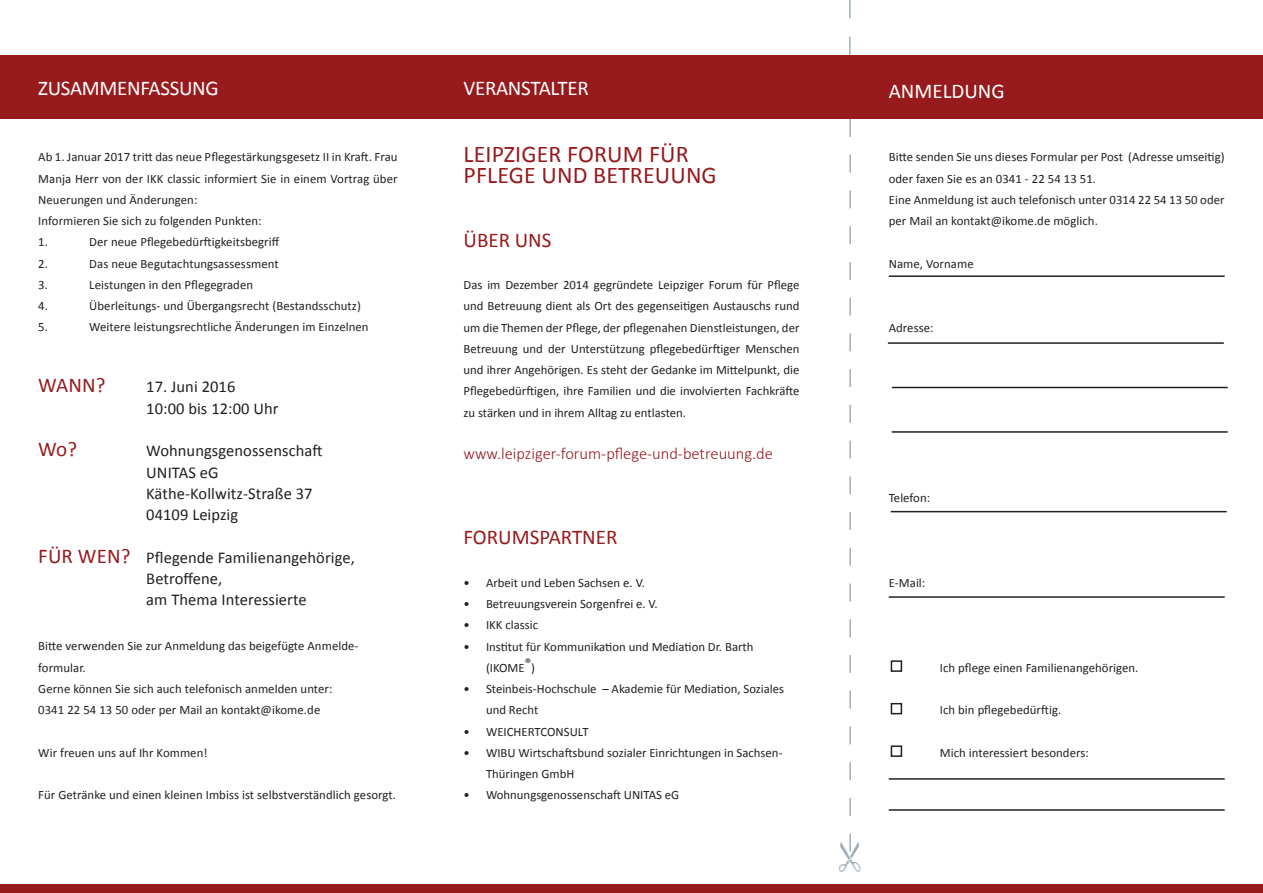
<style>
.page{position:relative;width:1263px;height:893px;background:#fff}
.page>*{position:absolute;margin:0;border:0;box-sizing:border-box;transform-origin:0 0}
.t1{font:24px "Calibri";letter-spacing:.005em;color:#971a1d}
.t2{font:21px "Calibri";letter-spacing:-.015em;color:#fff}
.t3{font:21px "Calibri";color:#971a1d}
.t4{font:16.5px/21.3px "Calibri";letter-spacing:.005em;color:#231f20}
.t5{font:300 16.5px "Calibri";color:#971a1d}
.t6{font:12.75px/21.3px "Calibri";letter-spacing:.005em;color:#231f20}
.s1{font-size:21px;color:#971a1d}
</style>
<div class="page">
<div style="left:0;top:55px;width:1263px;height:64px;background:#971a1d"></div>
<div style="left:0;top:884px;width:1263px;height:9px;background:#971a1d"></div>
<svg style="left:849px;top:0;width:2px;height:55px"></svg>
<hr style="left:889px;top:275px;width:336px;height:2px;background:#231f20">
<hr style="left:888px;top:342px;width:336px;height:2px;background:#231f20">
<hr style="left:892px;top:387px;width:336px;height:1px;background:#231f20">
<hr style="left:892px;top:431px;width:336px;height:2px;background:#231f20">
<hr style="left:891px;top:511px;width:336px;height:1px;background:#231f20">
<hr style="left:889px;top:596px;width:336px;height:2px;background:#231f20">
<div style="left:891px;top:660px;width:11px;height:12px;border:2px solid #231f20"></div>
<div style="left:891px;top:703px;width:11px;height:11px;border:2px solid #231f20"></div>
<div style="left:891px;top:745px;width:11px;height:12px;border:2px solid #231f20"></div>
<hr style="left:889px;top:778px;width:336px;height:2px;background:#231f20">
<hr style="left:889px;top:809px;width:336px;height:2px;background:#231f20">
<svg style="left:849px;top:119px;width:2px;height:733px"></svg>
<p class="t2" style="left:38px;top:75px;width:182px">ZUSAMMENFASSUNG</p>
<p class="t2" style="left:463px;top:75px;width:127px">VERANSTALTER</p>
<p class="t6" style="left:38px;top:147px;width:361px;text-align:justify">Ab 1. Januar 2017 tritt das neue Pflegestärkungsgesetz II in Kraft. Frau Manja Herr von der IKK classic informiert Sie in einem Vortrag über Neuerungen und Änderungen:</p>
<p class="t6" style="left:38px;top:210px;width:225px">Informieren Sie sich zu folgenden Punkten:</p>
<p class="t6" style="left:38px;top:232px;width:11px">1.</p>
<p class="t6" style="left:89px;top:232px;width:192px">Der neue Pflegebedürftigkeitsbegriff</p>
<p class="t6" style="left:38px;top:253px;width:11px">2.</p>
<p class="t6" style="left:89px;top:253px;width:191px">Das neue Begutachtungsassessment</p>
<p class="t6" style="left:38px;top:274px;width:11px">3.</p>
<p class="t6" style="left:89px;top:274px;width:165px">Leistungen in den Pflegegraden</p>
<p class="t6" style="left:38px;top:295px;width:11px">4.</p>
<p class="t6" style="left:89px;top:295px;width:273px">Überleitungs- und Übergangsrecht (Bestandsschutz)</p>
<p class="t6" style="left:38px;top:317px;width:11px">5.</p>
<p class="t6" style="left:89px;top:317px;width:281px">Weitere leistungsrechtliche Änderungen im Einzelnen</p>
<p class="t3" style="left:38px;top:372px;width:69px">WANN?</p>
<p class="t4" style="left:146px;top:376px;width:134px">17. Juni 2016<br>10:00 bis 12:00 Uhr</p>
<p class="t3" style="left:38px;top:436px;width:40px">Wo?</p>
<p class="t4" style="left:146px;top:440px;width:178px">Wohnungsgenossenschaft<br>UNITAS eG<br>Käthe-Kollwitz-Straße 37</p>
<p class="t4" style="left:146px;top:504px;width:93px">04109 Leipzig</p>
<p class="t4" style="left:146px;top:546px;width:210px;text-indent:-108px"><span class="s1">FÜR WEN?</span> Pflegende Familienangehörige,<br>Betroffene,</p>
<p class="t4" style="left:146px;top:589px;width:162px">am Thema Interessierte</p>
<p class="t6" style="left:38px;top:636px;width:322px">Bitte verwenden Sie zur Anmeldung das beigefügte Anmelde-</p>
<p class="t6" style="left:38px;top:657px;width:49px">formular.</p>
<p class="t6" style="left:38px;top:678px;width:296px">Gerne können Sie sich auch telefonisch anmelden unter:</p>
<p class="t6" style="left:38px;top:699px;width:284px">0341 22 54 13 50 oder per Mail an kontakt@ikome.de</p>
<p class="t6" style="left:38px;top:742px;width:171px">Wir freuen uns auf Ihr Kommen!</p>
<p class="t6" style="left:38px;top:784px;width:359px">Für Getränke und einen kleinen Imbiss ist selbstverständlich gesorgt.</p>
<p class="t1" style="left:463px;top:138px;width:227px">LEIPZIGER FORUM FÜR</p>
<p class="t1" style="left:463px;top:160px;width:255px">PFLEGE UND BETREUUNG</p>
<p class="t3" style="left:463px;top:226px;width:89px">ÜBER UNS</p>
<p class="t6" style="left:463px;top:274px;width:337px;text-align:justify">Das im Dezember 2014 gegründete Leipziger Forum für Pflege und Betreuung dient als Ort des gegenseitigen Austauschs rund um die Themen der Pflege, der pflegenahen Dienstleistungen, der Betreuung und der Unterstützung pflegebedürftiger Menschen und ihrer Angehörigen. Es steht der Gedanke im Mittelpunkt, die Pflegebedürftigen, ihre Familien und die involvierten Fachkräfte zu stärken und in ihrem Alltag zu entlasten.</p>
<p class="t5" style="left:463px;top:444px;width:311px">www.leipziger-forum-pflege-und-betreuung.de</p>
<p class="t3" style="left:463px;top:524px;width:155px">FORUMSPARTNER</p>
<p class="t6" style="left:463px;top:572px;width:183px">• Arbeit und Leben Sachsen e. V.</p>
<p class="t6" style="left:463px;top:593px;width:196px">• Betreuungsverein Sorgenfrei e. V.</p>
<p class="t6" style="left:463px;top:614px;width:76px">• IKK classic</p>
<p class="t6" style="left:463px;top:636px;width:291px">• Institut für Kommunikation und Mediation Dr. Barth</p>
<p class="t6" style="left:486px;top:657px;width:50px">(IKOME®)</p>
<p class="t6" style="left:463px;top:678px;width:322px">• Steinbeis-Hochschule – Akademie für Mediation, Soziales</p>
<p class="t6" style="left:486px;top:699px;width:54px">und Recht</p>
<p class="t6" style="left:463px;top:721px;width:127px">• WEICHERTCONSULT</p>
<p class="t6" style="left:486px;top:742px;width:298px;text-indent:-23px">• WIBU Wirtschaftsbund sozialer Einrichtungen in Sachsen-<br>Thüringen GmbH</p>
<p class="t6" style="left:463px;top:785px;width:217px">• Wohnungsgenossenschaft UNITAS eG</p>
<p class="t2" style="left:889px;top:78px;width:117px">ANMELDUNG</p>
<p class="t6" style="left:889px;top:147px;width:337px">Bitte senden Sie uns dieses Formular per Post (Adresse umseitig) oder faxen Sie es an 0341 - 22 54 13 51.</p>
<p class="t6" style="left:889px;top:189px;width:337px">Eine Anmeldung ist auch telefonisch unter 0314 22 54 13 50 oder per Mail an kontakt@ikome.de möglich.</p>
<p class="t6" style="left:889px;top:253px;width:86px">Name, Vorname</p>
<p class="t6" style="left:889px;top:317px;width:46px">Adresse:</p>
<p class="t6" style="left:889px;top:487px;width:43px">Telefon:</p>
<p class="t6" style="left:889px;top:572px;width:38px">E-Mail:</p>
<p class="t6" style="left:940px;top:657px;width:200px">Ich pflege einen Familienangehörigen.</p>
<p class="t6" style="left:940px;top:699px;width:123px">Ich bin pflegebedürftig.</p>
<p class="t6" style="left:940px;top:742px;width:151px">Mich interessiert besonders:</p>
</div>
